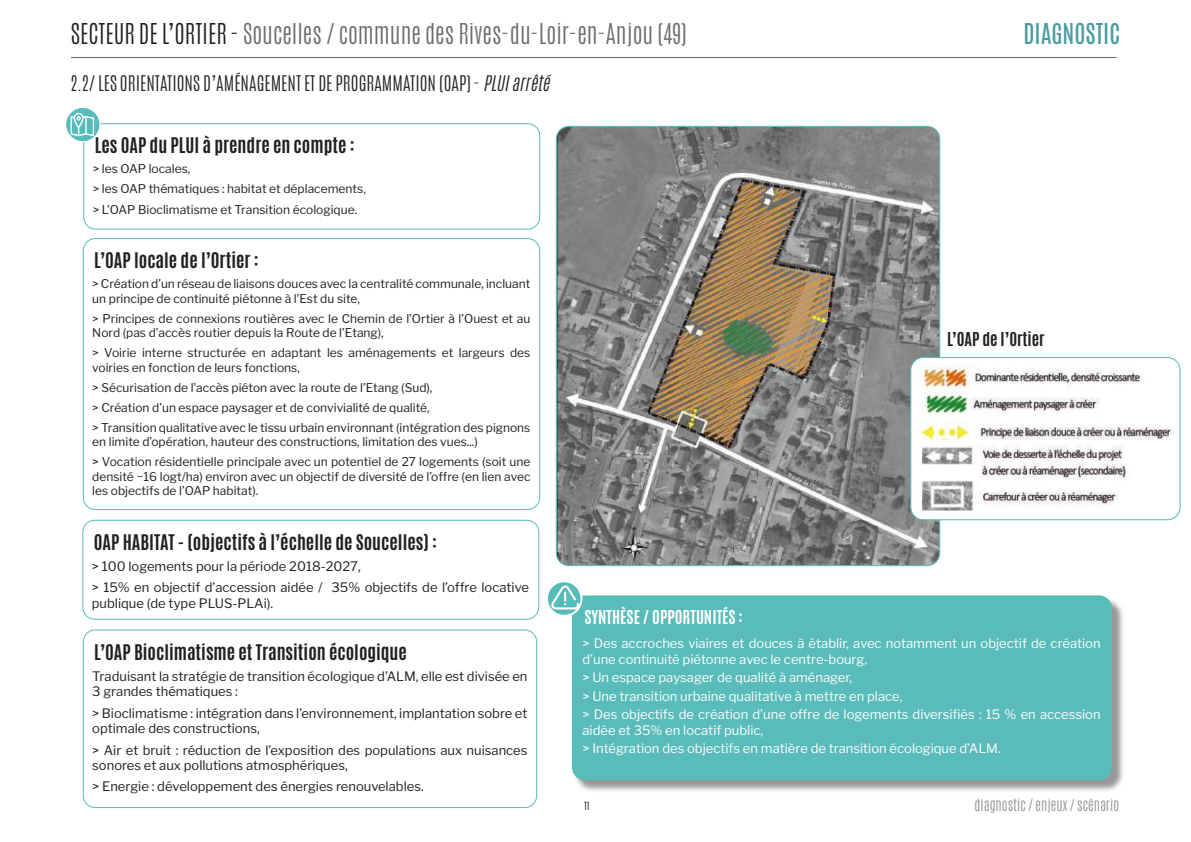
<style>
.page{position:relative;width:1191px;height:842px;background:#fff}
.page>*{position:absolute;margin:0;border:0;box-sizing:border-box;transform-origin:0 0}
.t1{font:300 24px "Antonio";color:#6c6d70}
.t2{font:24px "Antonio";color:#499aa1}
.t3{font:700 18px "Antonio";color:#231f20}
.t4{font:300 18px "Antonio";color:#231f20}
.t5{font:700 16px "Antonio";color:#fff}
.t6{font:700 16px "Antonio";color:#231f20}
.t7{font:300 14px "Antonio";color:#939393}
.t8{font:13px/15.6px "Libre Franklin";color:#231f20}
.t9{font:13px/18.4px "Libre Franklin";color:#fff}
.t10{font:12px/20.1px "Libre Franklin";color:#231f20}
.t11{font:300 10px "Antonio";color:#231f20}
.s1{color:#231f20}
.s2{font-style:italic}
</style>
<div class="page">
<hr style="left:71px;top:57px;width:1045px;height:1px;background:#231f20">
<img style="left:556px;top:126px;width:383px;height:440px">
<div style="left:910px;top:357px;width:270px;height:163px;background:#fff;border-radius:13px"></div>
<div style="left:910px;top:357px;width:270px;height:163px;border:1px solid #56bcba;border-radius:13px"></div>
<div style="left:83px;top:123px;width:457px;height:107px;border:1px solid #56bcba;border-radius:12px"></div>
<div style="left:83px;top:629px;width:454px;height:179px;border:1px solid #56bcba;border-radius:12px"></div>
<div style="left:83px;top:238px;width:457px;height:272px;border:1px solid #56bcba;border-radius:12px"></div>
<div style="left:82px;top:520px;width:457px;height:100px;border:1px solid #56bcba;border-radius:12px"></div>
<img style="left:916px;top:366px;width:225px;height:24px">
<img style="left:920px;top:391px;width:180px;height:24px">
<img style="left:916px;top:421px;width:258px;height:18px">
<img style="left:922px;top:446px;width:200px;height:18px">
<img style="left:981px;top:462px;width:145px;height:18px">
<img style="left:921px;top:480px;width:197px;height:31px">
<div style="left:573px;top:597px;width:551px;height:196px;background:#231f20;opacity:.47"></div>
<div style="left:573px;top:596px;width:538px;height:183px;background:#59bcba;border-radius:12px"></div>
<div style="left:572px;top:595px;width:540px;height:185px;border:2px solid #56bcba;border-radius:12px"></div>
<svg style="left:547px;top:581px;width:34px;height:35px"></svg>
<div style="left:546px;top:580px;width:36px;height:37px;border:2px solid #fff;border-radius:50%"></div>
<svg style="left:551px;top:585px;width:28px;height:24px"></svg>
<svg style="left:66px;top:107px;width:34px;height:35px"></svg>
<div style="left:65px;top:107px;width:35px;height:35px;border:1px solid #fff;border-radius:50%"></div>
<svg style="left:70px;top:113px;width:24px;height:23px"></svg>
<h1 class="t1" style="left:71px;top:17px;width:617px"><span class="s1">SECTEUR DE L’ORTIER -</span> Soucelles / commune des Rives-du-Loir-en-Anjou (49)</h1>
<h2 class="t4" style="left:71px;top:71px;width:485px">2.2/ LES ORIENTATIONS D’AMÉNAGEMENT ET DE PROGRAMMATION (OAP) - <span class="s2">PLUIarrêté</span></h2>
<h2 class="t3" style="left:95px;top:132px;width:261px">Les OAP du PLUI à prendre en compte :</h2>
<p class="t10" style="left:93px;top:159px;width:275px">&gt; les OAP locales,<br>&gt; les OAP thématiques : habitat et déplacements, &gt; L’OAP Bioclimatisme et Transition écologique.</p>
<h1 class="t2" style="left:1023px;top:16px;width:98px">DIAGNOSTIC</h1>
<h2 class="t3" style="left:94px;top:247px;width:166px">L’OAP locale de l’Ortier :</h2>
<p class="t10" style="left:92px;top:277px;width:439px;line-height:14.4px">&gt; Création d’un réseau de liaisons douces avec la centralité communale, incluant un principe de continuité piétonne à l’Est du site,</p>
<p class="t10" style="left:92px;top:311px;width:439px;line-height:14.4px">&gt; Principes de connexions routières avec le Chemin de l’Ortier à l’Ouest et au<br>Nord (pas d’accès routier depuis la Route de l’Etang),</p>
<p class="t10" style="left:92px;top:346px;width:439px;line-height:14.4px">&gt; Voirie interne structurée en adaptant les aménagements et largeurs des voiries en fonction de leurs fonctions,</p>
<p class="t10" style="left:92px;top:377px;width:439px">&gt; Sécurisation de l’accès piéton avec la route de l’Etang (Sud),<br>&gt; Création d’un espace paysager et de convivialité de qualité,<br>&gt; Transition qualitative avec le tissu urbain environnant (intégration des pignons</p>
<p class="t10" style="left:92px;top:432px;width:440px">en limite d’opération, hauteur des constructions, limitation des vues...)<br>&gt; Vocation résidentielle principale avec un potentiel de 27 logements (soit une</p>
<p class="t10" style="left:92px;top:469px;width:440px;line-height:14.4px">densité ~16 logt/ha) environ avec un objectif de diversité de l’offre (en lien avec les objectifs de l’OAP habitat).</p>
<h2 class="t3" style="left:94px;top:528px;width:344px">OAP HABITAT - (objectifs à l’échelle de Soucelles) :</h2>
<p class="t8" style="left:92px;top:556px;width:438px;line-height:21.3px">&gt; 100 logements pour la période 2018-2027,<br>&gt; 15% en objectif d’accession aidée / 35% objectifs de l’offre locative</p>
<p class="t8" style="left:92px;top:595px;width:183px">publique (de type PLUS-PLAi).</p>
<h2 class="t3" style="left:94px;top:638px;width:314px">L’OAP Bioclimatisme et Transition écologique</h2>
<p class="t8" style="left:92px;top:668px;width:437px">Traduisant la stratégie de transition écologique d’ALM, elle est divisée en<br>3 grandes thématiques :</p>
<p class="t8" style="left:92px;top:705px;width:436px">&gt; Bioclimatisme : intégration dans l’environnement, implantation sobre et optimale des constructions,</p>
<p class="t8" style="left:92px;top:742px;width:437px">&gt; Air et bruit : réduction de l’exposition des populations aux nuisances sonores et aux pollutions atmosphériques,</p>
<p class="t8" style="left:92px;top:779px;width:333px">&gt; Energie : développement des énergies renouvelables.</p>
<h3 class="t6" style="left:947px;top:327px;width:99px">L’OAP de l’Ortier</h3>
<h3 class="t5" style="left:584px;top:605px;width:160px">SYNTHÈSE / OPPORTUNITÉS :</h3>
<p class="t9" style="left:582px;top:636px;width:520px;line-height:15.6px">&gt; Des accroches viaires et douces à établir, avec notamment un objectif de création d’une continuité piétonne avec le centre-bourg,</p>
<p class="t9" style="left:582px;top:668px;width:520px">&gt; Un espace paysager de qualité à aménager,<br>&gt; Une transition urbaine qualitative à mettre en place,<br>&gt; Des objectifs de création d’une offre de logements diversifiés : 15 % en accession</p>
<p class="t9" style="left:582px;top:721px;width:420px">aidée et 35% en locatif public,<br>&gt; Intégration des objectifs en matière de transition écologique d’ALM.</p>
<p class="t11" style="left:584px;top:798px;width:7px">11</p>
<p class="t7" style="left:974px;top:795px;width:146px">diagnostic / enjeux / scénario</p>
</div>
